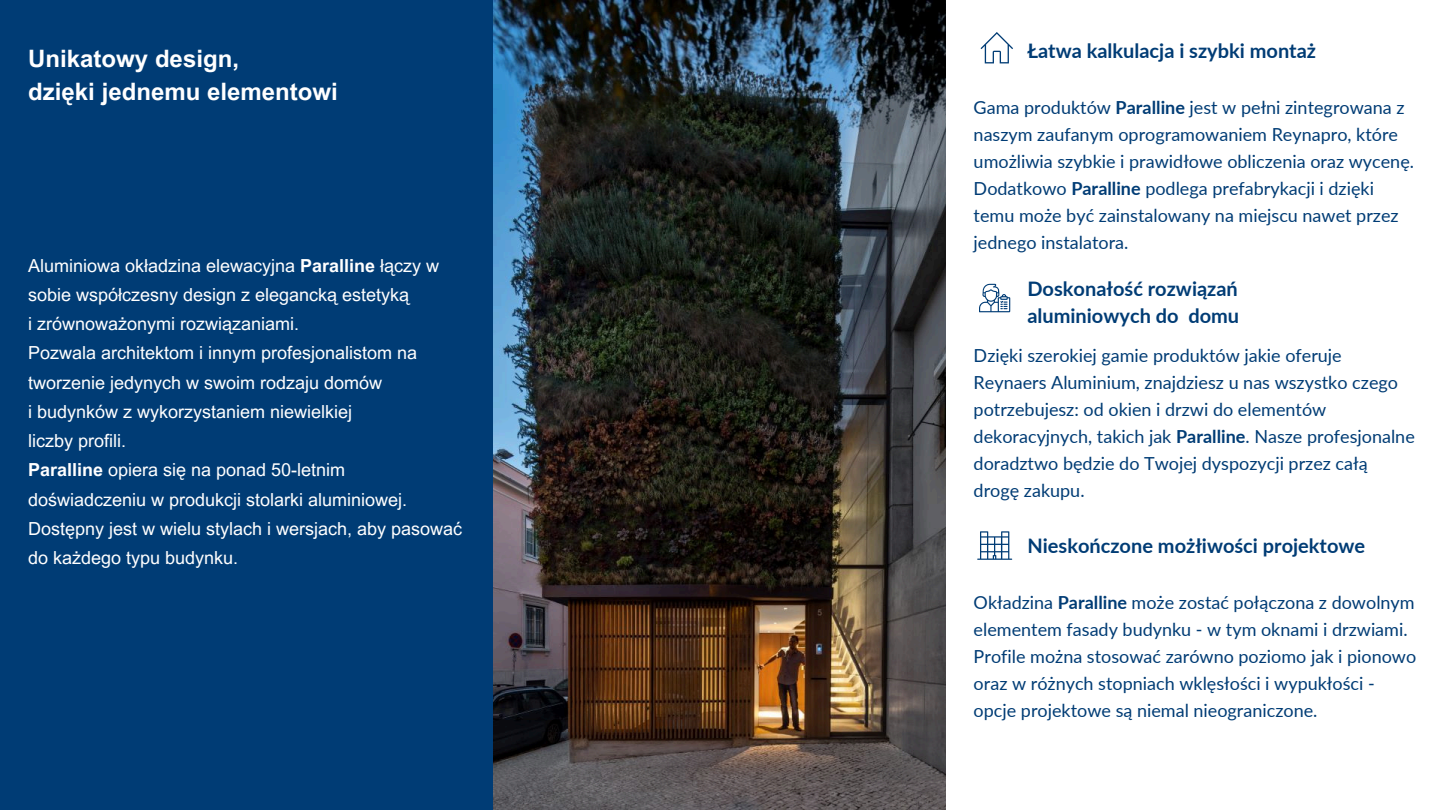
<style>
.page{position:relative;width:1440px;height:810px;background:#003c75}
.page>*{position:absolute;margin:0;border:0;box-sizing:border-box;transform-origin:0 0}
.t1{font:700 24px/33px "Arial MT Pro";color:#fff}
.t2{font:700 20px/27.8px "Lato";color:#003c75}
.t3{font:18px/27px "Lato";color:#003c75}
.t4{font:18px/29.2px "Arial MT Pro";color:#fff}
.s1{font-weight:700}
</style>
<div class="page">
<div style="left:870px;top:0;width:570px;height:810px;background:#fff"></div>
<img style="left:494px;top:0;width:451px;height:810px">
<svg style="left:979px;top:284px;width:31px;height:28px"></svg>
<svg style="left:981px;top:32px;width:32px;height:31px"></svg>
<svg style="left:977px;top:531px;width:35px;height:29px"></svg>
<h1 class="t1" style="left:28px;top:45px;width:311px">Unikatowy design,<br>dzięki jednemu elementowi</h1>
<p class="t4" style="left:28px;top:253px;width:412px">Aluminiowa okładzina elewacyjna <span class="s1">Paralline</span> łączy w sobie współczesny design z elegancką estetyką</p>
<p class="t4" style="left:28px;top:312px;width:272px">i zrównoważonymi rozwiązaniami.</p>
<p class="t4" style="left:28px;top:341px;width:390px">Pozwala architektom i innym profesjonalistom na tworzenie jedynych w swoim rodzaju domów</p>
<p class="t4" style="left:28px;top:399px;width:325px">i budynków z wykorzystaniem niewielkiej</p>
<p class="t4" style="left:28px;top:429px;width:99px">liczby profili.</p>
<p class="t4" style="left:28px;top:458px;width:435px"><span class="s1">Paralline</span> opiera się na ponad 50-letnim doświadczeniu w produkcji stolarki aluminiowej.<br>Dostępny jest w wielu stylach i wersjach, aby pasować do każdego typu budynku.</p>
<p class="t2" style="left:1027px;top:36px;width:290px">Łatwa kalkulacja i szybki montaż</p>
<h2 class="t3" style="left:974px;top:94px;width:442px">Gama produktów <span class="s1">Paralline</span> jest w pełni zintegrowana z naszym zaufanym oprogramowaniem Reynapro, które umożliwia szybkie i prawidłowe obliczenia oraz wycenę.<br>Dodatkowo <span class="s1">Paralline</span> podlega prefabrykacji i dzięki temu może być zainstalowany na miejscu nawet przez jednego instalatora.</h2>
<h3 class="t2" style="left:1027px;top:274px;width:213px">Doskonałość rozwiązań aluminiowych do domu</h3>
<p class="t3" style="left:974px;top:341px;width:443px">Dzięki szerokiej gamie produktów jakie oferuje Reynaers Aluminium, znajdziesz u nas wszystko czego potrzebujesz: od okien i drzwi do elementów dekoracyjnych, takich jak <span class="s1">Paralline</span>. Nasze profesjonalne doradztwo będzie do Twojej dyspozycji przez całą drogę zakupu.</p>
<h2 class="t2" style="left:1027px;top:531px;width:339px">Nieskończone możłiwości projektowe</h2>
<h3 class="t3" style="left:974px;top:589px;width:444px">Okładzina <span class="s1">Paralline</span> może zostać połączona z dowolnym elementem fasady budynku - w tym oknami i drzwiami.<br>Profile można stosować zarówno poziomo jak i pionowo oraz w różnych stopniach wklęsłości i wypukłości - opcje projektowe są niemal nieograniczone.</h3>
</div>
